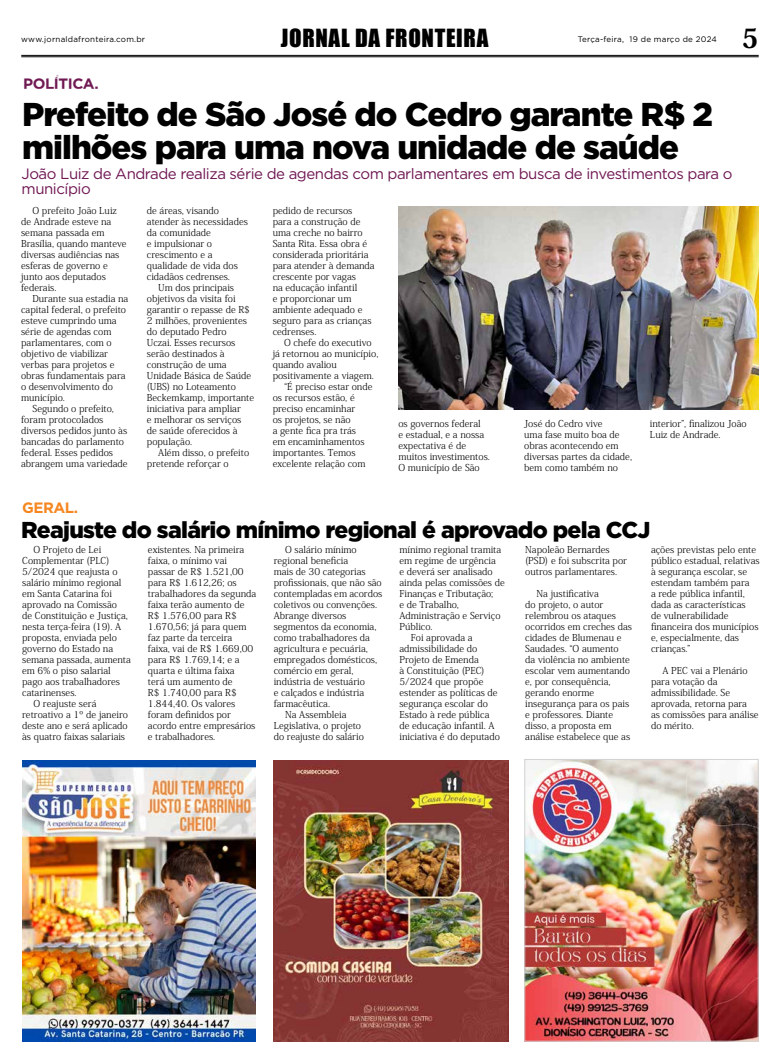
<style>
.page{position:relative;width:780px;height:1063px;background:#fff}
.page>*{position:absolute;margin:0;border:0;box-sizing:border-box;transform-origin:0 0}
.t1{font:900 33px/33px "Gotham";letter-spacing:-.03em;color:#000}
.t2{font:800 26.3px "Koz Min Pro";color:#000}
.t3{font:900 23px "Gotham";letter-spacing:-.03em;color:#000}
.t4{font:23px "Impact";letter-spacing:.03em;color:#000}
.t5{font:15px/15px "Gotham";letter-spacing:-.03em;color:#6f1753}
.t6{font:700 15px "Gotham";letter-spacing:-.03em;color:#701a54}
.t7{font:700 15px "Gotham";letter-spacing:-.03em;color:#f6861f}
.t8{font:300 9.5px/11px "Koz Min Pro";color:#000}
.t9{font:8px "Gotham";letter-spacing:.03em;color:#000}
</style>
<div class="page">
<hr style="left:21px;top:55px;width:737px;height:1px;background:#000">
<hr style="left:21px;top:56px;width:737px;height:1px;background:#000">
<img style="left:274px;top:761px;width:234px;height:281px">
<img style="left:526px;top:761px;width:230px;height:279px">
<div style="left:524px;top:759px;width:234px;height:283px;border:1px solid #d1d3d4"></div>
<img style="left:22px;top:761px;width:234px;height:281px">
<img style="left:398px;top:207px;width:360px;height:203px">
<p class="t9" style="left:21px;top:34px;width:125px">www.jornaldafronteira.com.br</p>
<h3 class="t4" style="left:281px;top:21px;width:209px">JORNAL DA FRONTEIRA</h3>
<p class="t9" style="left:577px;top:34px;width:141px">Terça-feira, 19 de março de 2024</p>
<h2 class="t2" style="left:741px;top:19px;width:18px">5</h2>
<h3 class="t6" style="left:23px;top:74px;width:77px">POLÍTICA.</h3>
<h1 class="t1" style="left:22px;top:97px;width:692px">Prefeito de São José do Cedro garante R$ 2 milhões para uma nova unidade de saúde</h1>
<h3 class="t5" style="left:22px;top:166px;width:712px">João Luiz de Andrade realiza série de agendas com parlamentares em busca de investimentos para o município</h3>
<p class="t8" style="left:21px;top:205px;width:107px;text-indent:11px">O prefeito João Luiz de Andrade esteve na semana passada em<br>Brasília, quando manteve diversas audiências nas esferas de governo e junto aos deputados federais.</p>
<p class="t8" style="left:32px;top:293px;width:97px">Durante sua estadia na</p>
<p class="t8" style="left:21px;top:304px;width:106px">capital federal, o prefeito</p>
<p class="t8" style="left:21px;top:315px;width:97px">esteve cumprindo uma</p>
<p class="t8" style="left:21px;top:326px;width:92px">série de agendas com</p>
<p class="t8" style="left:21px;top:337px;width:92px">parlamentares, com o</p>
<p class="t8" style="left:21px;top:348px;width:88px">objetivo de viabilizar</p>
<p class="t8" style="left:21px;top:359px;width:95px">verbas para projetos e</p>
<p class="t8" style="left:21px;top:370px;width:106px">obras fundamentais para</p>
<p class="t8" style="left:21px;top:381px;width:93px">o desenvolvimento do</p>
<p class="t8" style="left:21px;top:392px;width:45px">município.</p>
<p class="t8" style="left:32px;top:403px;width:83px">Segundo o prefeito,</p>
<p class="t8" style="left:21px;top:414px;width:84px">foram protocolados</p>
<p class="t8" style="left:21px;top:425px;width:108px">diversos pedidos junto às</p>
<p class="t8" style="left:21px;top:436px;width:104px">bancadas do parlamento</p>
<p class="t8" style="left:21px;top:447px;width:93px">federal. Esses pedidos</p>
<p class="t8" style="left:21px;top:458px;width:108px">abrangem uma variedade</p>
<p class="t8" style="left:147px;top:205px;width:102px">de áreas, visando atender às necessidades da comunidade<br>e impulsionar o crescimento e a qualidade de vida dos cidadãos cedrenses.</p>
<p class="t8" style="left:147px;top:282px;width:109px;text-indent:11px">Um dos principais objetivos da visita foi garantir o repasse de R$<br>2 milhões, provenientes do deputado Pedro<br>Uczai. Esses recursos serão destinados à construção de uma<br>Unidade Básica de Saúde (UBS) no Loteamento<br>Beckemkamp, importante iniciativa para ampliar<br>e melhorar os serviços<br>de saúde oferecidos à população.</p>
<p class="t8" style="left:147px;top:447px;width:104px;text-indent:11px">Além disso, o prefeito pretende reforçar o</p>
<p class="t8" style="left:273px;top:205px;width:103px">pedido de recursos<br>para a construção de uma creche no bairro<br>Santa Rita. Essa obra é considerada prioritária para atender à demanda crescente por vagas<br>na educação infantil<br>e proporcionar um ambiente adequado e seguro para as crianças cedrenses.</p>
<p class="t8" style="left:284px;top:337px;width:89px">O chefe do executivo</p>
<p class="t8" style="left:273px;top:348px;width:107px">já retornou ao município,</p>
<p class="t8" style="left:273px;top:359px;width:66px">quando avaliou</p>
<p class="t8" style="left:273px;top:370px;width:103px">positivamente a viagem.</p>
<p class="t8" style="left:284px;top:381px;width:90px">“É preciso estar onde</p>
<p class="t8" style="left:273px;top:392px;width:84px">os recursos estão, é</p>
<p class="t8" style="left:273px;top:403px;width:84px">preciso encaminhar</p>
<p class="t8" style="left:273px;top:414px;width:79px">os projetos, se não</p>
<p class="t8" style="left:273px;top:425px;width:85px">a gente fica pra trás</p>
<p class="t8" style="left:273px;top:436px;width:93px">em encaminhamentos</p>
<p class="t8" style="left:273px;top:447px;width:84px">importantes. Temos</p>
<p class="t8" style="left:273px;top:458px;width:94px">excelente relação com</p>
<p class="t8" style="left:398px;top:418px;width:93px">os governos federal<br>e estadual, e a nossa expectativa é de muitos investimentos.<br>O município de São</p>
<p class="t8" style="left:524px;top:418px;width:109px">José do Cedro vive<br>uma fase muito boa de obras acontecendo em diversas partes da cidade, bem como também no</p>
<p class="t8" style="left:650px;top:418px;width:98px">interior”, finalizou João<br>Luiz de Andrade.</p>
<h3 class="t7" style="left:22px;top:498px;width:57px">GERAL.</h3>
<h3 class="t3" style="left:21px;top:517px;width:631px">Reajuste do salário mínimo regional é aprovado pela CCJ</h3>
<p class="t8" style="left:33px;top:544px;width:69px">O Projeto de Lei</p>
<p class="t8" style="left:22px;top:555px;width:89px">Complementar (PLC)</p>
<p class="t8" style="left:22px;top:566px;width:97px">5/2024 que reajusta o</p>
<p class="t8" style="left:22px;top:577px;width:101px">salário mínimo regional</p>
<p class="t8" style="left:22px;top:588px;width:91px">em Santa Catarina foi</p>
<p class="t8" style="left:22px;top:599px;width:96px">aprovado na Comissão</p>
<p class="t8" style="left:22px;top:610px;width:107px">de Constituição e Justiça,</p>
<p class="t8" style="left:22px;top:621px;width:101px">nesta terça-feira (19). A</p>
<p class="t8" style="left:22px;top:632px;width:96px">proposta, enviada pelo</p>
<p class="t8" style="left:22px;top:643px;width:92px">governo do Estado na</p>
<p class="t8" style="left:22px;top:654px;width:110px">semana passada, aumenta</p>
<p class="t8" style="left:22px;top:665px;width:90px">em 6% o piso salarial</p>
<p class="t8" style="left:22px;top:676px;width:99px">pago aos trabalhadores</p>
<p class="t8" style="left:22px;top:687px;width:56px">catarinenses.</p>
<p class="t8" style="left:33px;top:698px;width:64px">O reajuste será</p>
<p class="t8" style="left:22px;top:709px;width:107px">retroativo a 1º de janeiro</p>
<p class="t8" style="left:22px;top:720px;width:107px">deste ano e será aplicado</p>
<p class="t8" style="left:22px;top:731px;width:104px">às quatro faixas salariais</p>
<p class="t8" style="left:148px;top:544px;width:110px">existentes. Na primeira faixa, o mínimo vai passar de R$ 1.521,00 para R$ 1.612,26; os trabalhadores da segunda faixa terão aumento de<br>R$ 1.576,00 para R$<br>1.670,56; já para quem faz parte da terceira faixa, vai de R$ 1.669,00 para R$ 1.769,14; e a quarta e última faixa<br>terá um aumento de<br>R$ 1.740,00 para R$<br>1.844,40. Os valores foram definidos por acordo entre empresários e trabalhadores.</p>
<p class="t8" style="left:285px;top:544px;width:73px">O salário mínimo</p>
<p class="t8" style="left:399px;top:544px;width:103px">mínimo regional tramita</p>
<p class="t8" style="left:399px;top:555px;width:98px">em regime de urgência</p>
<p class="t8" style="left:399px;top:566px;width:95px">e deverá ser analisado</p>
<p class="t8" style="left:399px;top:577px;width:107px">ainda pelas comissões de</p>
<p class="t8" style="left:399px;top:588px;width:95px">Finanças e Tributação;</p>
<p class="t8" style="left:399px;top:599px;width:61px">e de Trabalho,</p>
<p class="t8" style="left:399px;top:610px;width:103px">Administração e Serviço</p>
<p class="t8" style="left:399px;top:621px;width:35px">Público.</p>
<p class="t8" style="left:411px;top:632px;width:63px">Foi aprovada a</p>
<p class="t8" style="left:399px;top:643px;width:79px">admissibilidade do</p>
<p class="t8" style="left:399px;top:654px;width:81px">Projeto de Emenda</p>
<p class="t8" style="left:399px;top:665px;width:87px">à Constituição (PEC)</p>
<p class="t8" style="left:399px;top:676px;width:85px">5/2024 que propõe</p>
<p class="t8" style="left:399px;top:687px;width:100px">estender as políticas de</p>
<p class="t8" style="left:399px;top:698px;width:90px">segurança escolar do</p>
<p class="t8" style="left:399px;top:709px;width:91px">Estado à rede pública</p>
<p class="t8" style="left:399px;top:720px;width:97px">de educação infantil. A</p>
<p class="t8" style="left:399px;top:731px;width:102px">iniciativa é do deputado</p>
<p class="t8" style="left:525px;top:544px;width:103px">Napoleão Bernardes (PSD) e foi subscrita por outros parlamentares.</p>
<p class="t8" style="left:525px;top:588px;width:108px;text-indent:11px">Na justificativa<br>do projeto, o autor relembrou os ataques ocorridos em creches das cidades de Blumenau e<br>Saudades. “O aumento<br>da violência no ambiente escolar vem aumentando e, por consequência, gerando enorme insegurança para os pais e professores. Diante disso, a proposta em análise estabelece que as</p>
<p class="t8" style="left:651px;top:544px;width:110px">ações previstas pelo ente público estadual, relativas à segurança escolar, se estendam também para<br>a rede pública infantil, dada as características<br>de vulnerabilidade financeira dos municípios e, especialmente, das crianças.”</p>
<p class="t8" style="left:651px;top:665px;width:109px;text-indent:11px">A PEC vai a Plenário para votação da admissibilidade. Se aprovada, retorna para<br>as comissões para análise do mérito.</p>
<p class="t8" style="left:274px;top:555px;width:76px">regional beneficia</p>
<p class="t8" style="left:274px;top:566px;width:94px">mais de 30 categorias</p>
<p class="t8" style="left:274px;top:577px;width:110px">profissionais, que não são</p>
<p class="t8" style="left:274px;top:588px;width:110px">contempladas em acordos</p>
<p class="t8" style="left:274px;top:599px;width:105px">coletivos ou convenções.</p>
<p class="t8" style="left:274px;top:610px;width:74px">Abrange diversos</p>
<p class="t8" style="left:274px;top:621px;width:104px">segmentos da economia,</p>
<p class="t8" style="left:274px;top:632px;width:98px">como trabalhadores da</p>
<p class="t8" style="left:274px;top:643px;width:96px">agricultura e pecuária,</p>
<p class="t8" style="left:274px;top:654px;width:105px">empregados domésticos,</p>
<p class="t8" style="left:274px;top:665px;width:81px">comércio em geral,</p>
<p class="t8" style="left:274px;top:676px;width:93px">indústria de vestuário</p>
<p class="t8" style="left:274px;top:687px;width:92px">e calçados e indústria</p>
<p class="t8" style="left:274px;top:698px;width:58px">farmacêutica.</p>
<p class="t8" style="left:285px;top:709px;width:63px">Na Assembleia</p>
<p class="t8" style="left:274px;top:720px;width:89px">Legislativa, o projeto</p>
<p class="t8" style="left:274px;top:731px;width:92px">do reajuste do salário</p>
</div>
